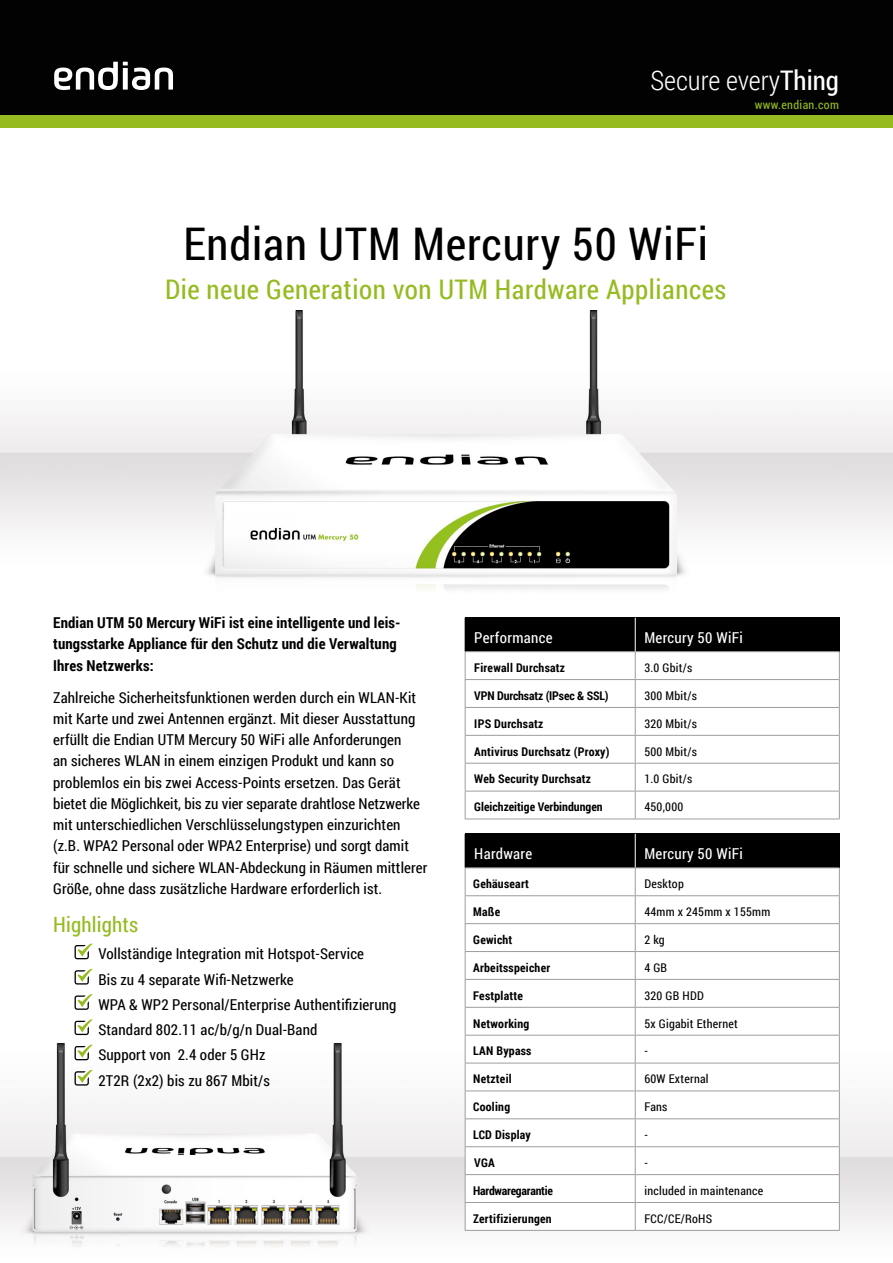
<style>
.page{position:relative;width:893px;height:1263px;background:#fff}
.page>*{position:absolute;margin:0;border:0;box-sizing:border-box;transform-origin:0 0}
.t1{font:45px "Roboto Condensed";letter-spacing:.02em;color:#000}
.t2{font:27px "Roboto Condensed";letter-spacing:.02em;color:#95bb20}
.t3{font:300 27px "Roboto Condensed";color:#fff}
.t4{font:21px "Roboto Condensed";letter-spacing:.01em;color:#95bb20}
.t5{font:15px/21.3px "Roboto Condensed";letter-spacing:.01em;color:#000}
.t6{font:700 15px/21.3px "Roboto Condensed";letter-spacing:.01em;color:#000}
.t7{font:15px "Roboto Condensed";letter-spacing:.02em;color:#fff}
.t8{font:700 12px "Roboto Condensed";letter-spacing:.02em;color:#000}
.t9{font:12px "Roboto Condensed";letter-spacing:.02em;color:#000}
.t10{font:700 12px "Roboto Condensed";color:#000}
.t11{font:700 12px "Roboto Condensed";letter-spacing:-.01em;color:#000}
.t12{font:700 12px "Roboto Condensed";letter-spacing:-.02em;color:#000}
.t13{font:12px "Roboto Condensed";letter-spacing:.03em;color:#95bb20}
.s1{font-weight:400}
</style>
<div class="page">
<div style="left:0;top:115px;width:893px;height:13px;background:#95bb20"></div>
<div style="left:0;top:0;width:893px;height:115px;background:#020203"></div>
<svg style="left:54px;top:62px;width:119px;height:28px"></svg>
<img style="left:0;top:990px;width:893px;height:257px">
<img style="left:0;top:310px;width:893px;height:312px">
<svg style="left:75px;top:944px;width:18px;height:15px"></svg>
<svg style="left:75px;top:969px;width:18px;height:15px"></svg>
<svg style="left:75px;top:994px;width:18px;height:16px"></svg>
<svg style="left:75px;top:1019px;width:18px;height:16px"></svg>
<svg style="left:75px;top:1045px;width:18px;height:15px"></svg>
<svg style="left:75px;top:1070px;width:18px;height:15px"></svg>
<div style="left:465px;top:618px;width:170px;height:34px;background:#000"></div>
<div style="left:635px;top:618px;width:204px;height:34px;background:#000"></div>
<svg style="left:466px;top:652px;width:373px;height:167px"></svg>
<hr style="left:465px;top:651px;width:170px;height:1px;background:#9d9d9c">
<hr style="left:635px;top:651px;width:205px;height:1px;background:#9d9d9c">
<hr style="left:465px;top:679px;width:170px;height:1px;background:#9d9d9c">
<hr style="left:635px;top:679px;width:205px;height:1px;background:#9d9d9c">
<hr style="left:465px;top:707px;width:170px;height:1px;background:#9d9d9c">
<hr style="left:635px;top:707px;width:205px;height:1px;background:#9d9d9c">
<hr style="left:465px;top:735px;width:170px;height:1px;background:#9d9d9c">
<hr style="left:635px;top:735px;width:205px;height:1px;background:#9d9d9c">
<hr style="left:465px;top:763px;width:170px;height:1px;background:#9d9d9c">
<hr style="left:635px;top:763px;width:205px;height:1px;background:#9d9d9c">
<hr style="left:465px;top:791px;width:170px;height:1px;background:#9d9d9c">
<svg style="left:465px;top:652px;width:1px;height:167px"></svg>
<hr style="left:635px;top:791px;width:205px;height:1px;background:#9d9d9c">
<svg style="left:635px;top:652px;width:1px;height:167px"></svg>
<svg style="left:839px;top:652px;width:1px;height:167px"></svg>
<hr style="left:465px;top:819px;width:170px;height:1px;background:#9d9d9c">
<hr style="left:635px;top:819px;width:205px;height:1px;background:#9d9d9c">
<hr style="left:635px;top:618px;width:1px;height:33px;background:#fff">
<hr style="left:839px;top:618px;width:1px;height:33px;background:#000">
<div style="left:465px;top:834px;width:170px;height:34px;background:#000"></div>
<div style="left:635px;top:834px;width:204px;height:34px;background:#000"></div>
<svg style="left:466px;top:868px;width:373px;height:362px"></svg>
<hr style="left:465px;top:867px;width:170px;height:1px;background:#9d9d9c">
<hr style="left:635px;top:867px;width:205px;height:1px;background:#9d9d9c">
<hr style="left:465px;top:895px;width:170px;height:1px;background:#9d9d9c">
<hr style="left:635px;top:895px;width:205px;height:1px;background:#9d9d9c">
<hr style="left:465px;top:923px;width:170px;height:1px;background:#9d9d9c">
<hr style="left:635px;top:923px;width:205px;height:1px;background:#9d9d9c">
<hr style="left:465px;top:951px;width:170px;height:1px;background:#9d9d9c">
<hr style="left:635px;top:951px;width:205px;height:1px;background:#9d9d9c">
<hr style="left:465px;top:979px;width:170px;height:1px;background:#9d9d9c">
<hr style="left:635px;top:979px;width:205px;height:1px;background:#9d9d9c">
<hr style="left:465px;top:1007px;width:170px;height:1px;background:#9d9d9c">
<hr style="left:635px;top:1007px;width:205px;height:1px;background:#9d9d9c">
<hr style="left:465px;top:1035px;width:170px;height:1px;background:#9d9d9c">
<hr style="left:635px;top:1035px;width:205px;height:1px;background:#9d9d9c">
<hr style="left:465px;top:1063px;width:170px;height:1px;background:#9d9d9c">
<hr style="left:635px;top:1063px;width:205px;height:1px;background:#9d9d9c">
<hr style="left:465px;top:1090px;width:170px;height:1px;background:#9d9d9c">
<hr style="left:635px;top:1090px;width:205px;height:1px;background:#9d9d9c">
<hr style="left:465px;top:1118px;width:170px;height:1px;background:#9d9d9c">
<hr style="left:635px;top:1118px;width:205px;height:1px;background:#9d9d9c">
<hr style="left:465px;top:1146px;width:170px;height:1px;background:#9d9d9c">
<hr style="left:635px;top:1146px;width:205px;height:1px;background:#9d9d9c">
<hr style="left:465px;top:1174px;width:170px;height:1px;background:#9d9d9c">
<hr style="left:635px;top:1174px;width:205px;height:1px;background:#9d9d9c">
<hr style="left:465px;top:1202px;width:170px;height:1px;background:#9d9d9c">
<svg style="left:465px;top:868px;width:1px;height:362px"></svg>
<hr style="left:635px;top:1202px;width:205px;height:1px;background:#9d9d9c">
<svg style="left:635px;top:868px;width:1px;height:362px"></svg>
<svg style="left:839px;top:868px;width:1px;height:362px"></svg>
<hr style="left:465px;top:1230px;width:170px;height:1px;background:#9d9d9c">
<hr style="left:635px;top:1230px;width:205px;height:1px;background:#9d9d9c">
<hr style="left:635px;top:834px;width:1px;height:33px;background:#fff">
<hr style="left:839px;top:834px;width:1px;height:33px;background:#000">
<h2 class="t3" style="left:650px;top:62px;width:190px">Secure every<span class="s1">Thing</span></h2>
<p class="t13" style="left:755px;top:96px;width:86px">www.endian.com</p>
<h1 class="t1" style="left:183px;top:213px;width:526px">Endian UTM Mercury 50 WiFi</h1>
<h2 class="t2" style="left:165px;top:271px;width:563px">Die neue Generation von UTM Hardware Appliances</h2>
<p class="t6" style="left:53px;top:611px;width:349px">Endian UTM 50 Mercury WiFi ist eine intelligente und leis&shy;tungsstarke Appliance für den Schutz und die Verwaltung<br>Ihres Netzwerks:</p>
<p class="t5" style="left:53px;top:686px;width:376px">Zahlreiche Sicherheitsfunktionen werden durch ein WLAN-Kit mit Karte und zwei Antennen ergänzt. Mit dieser Ausstattung erfüllt die Endian UTM Mercury 50 WiFi alle Anforderungen<br>an sicheres WLAN in einem einzigen Produkt und kann so problemlos ein bis zwei Access-Points ersetzen. Das Gerät bietet die Möglichkeit, bis zu vier separate drahtlose Netzwerke mit unterschiedlichen Verschlüsselungstypen einzurichten (z.B. WPA2 Personal oder WPA2 Enterprise) und sorgt damit für schnelle und sichere WLAN-Abdeckung in Räumen mittlerer Größe, ohne dass zusätzliche Hardware erforderlich ist.</p>
<h3 class="t4" style="left:53px;top:910px;width:87px">Highlights</h3>
<p class="t5" style="left:98px;top:941px;width:300px;line-height:25.2px">Vollständige Integration mit Hotspot-Service<br>Bis zu 4 separate Wifi-Netzwerke<br>WPA &amp; WP2 Personal/Enterprise Authentifizierung Standard 802.11 ac/b/g/n Dual-Band<br>Support von 2.4 oder 5 GHz<br>2T2R (2x2) bis zu 867 Mbit/s</p>
<p class="t7" style="left:474px;top:627px;width:80px">Performance</p>
<p class="t7" style="left:644px;top:627px;width:100px">Mercury 50 WiFi</p>
<p class="t8" style="left:474px;top:659px;width:92px">Firewall Durchsatz</p>
<p class="t9" style="left:644px;top:659px;width:49px">3.0 Gbit/s</p>
<p class="t11" style="left:474px;top:687px;width:136px">VPN Durchsatz (IPsec &amp; SSL)</p>
<p class="t9" style="left:644px;top:687px;width:54px">300 Mbit/s</p>
<p class="t8" style="left:474px;top:715px;width:71px">IPS Durchsatz</p>
<p class="t9" style="left:644px;top:715px;width:54px">320 Mbit/s</p>
<p class="t8" style="left:474px;top:743px;width:137px">Antivirus Durchsatz (Proxy)</p>
<p class="t9" style="left:644px;top:743px;width:54px">500 Mbit/s</p>
<p class="t8" style="left:474px;top:771px;width:118px">Web Security Durchsatz</p>
<p class="t9" style="left:644px;top:771px;width:49px">1.0 Gbit/s</p>
<p class="t10" style="left:474px;top:798px;width:130px">Gleichzeitige Verbindungen</p>
<p class="t9" style="left:644px;top:799px;width:40px">450,000</p>
<p class="t7" style="left:474px;top:843px;width:59px">Hardware</p>
<p class="t7" style="left:644px;top:843px;width:100px">Mercury 50 WiFi</p>
<p class="t8" style="left:473px;top:875px;width:57px">Gehäuseart</p>
<p class="t9" style="left:644px;top:875px;width:41px">Desktop</p>
<p class="t8" style="left:473px;top:903px;width:29px">Maße</p>
<p class="t9" style="left:644px;top:903px;width:127px">44mm x 245mm x 155mm</p>
<p class="t8" style="left:473px;top:931px;width:41px">Gewicht</p>
<p class="t9" style="left:644px;top:931px;width:22px">2 kg</p>
<p class="t8" style="left:473px;top:959px;width:79px">Arbeitsspeicher</p>
<p class="t9" style="left:644px;top:959px;width:24px">4 GB</p>
<p class="t8" style="left:473px;top:987px;width:51px">Festplatte</p>
<p class="t9" style="left:644px;top:987px;width:61px">320 GB HDD</p>
<p class="t8" style="left:473px;top:1015px;width:58px">Networking</p>
<p class="t9" style="left:644px;top:1015px;width:95px">5x Gigabit Ethernet</p>
<p class="t8" style="left:473px;top:1043px;width:60px">LAN Bypass</p>
<p class="t9" style="left:644px;top:1043px;width:5px">-</p>
<p class="t8" style="left:473px;top:1070px;width:40px">Netzteil</p>
<p class="t9" style="left:644px;top:1071px;width:66px">60W External</p>
<p class="t8" style="left:473px;top:1098px;width:38px">Cooling</p>
<p class="t9" style="left:644px;top:1098px;width:25px">Fans</p>
<p class="t8" style="left:473px;top:1126px;width:59px">LCD Display</p>
<p class="t9" style="left:644px;top:1126px;width:5px">-</p>
<p class="t8" style="left:474px;top:1154px;width:22px">VGA</p>
<p class="t9" style="left:644px;top:1154px;width:5px">-</p>
<p class="t12" style="left:473px;top:1182px;width:81px">Hardwaregarantie</p>
<p class="t9" style="left:644px;top:1182px;width:120px">included in maintenance</p>
<p class="t8" style="left:473px;top:1210px;width:80px">Zertifizierungen</p>
<p class="t9" style="left:644px;top:1210px;width:69px">FCC/CE/RoHS</p>
</div>
